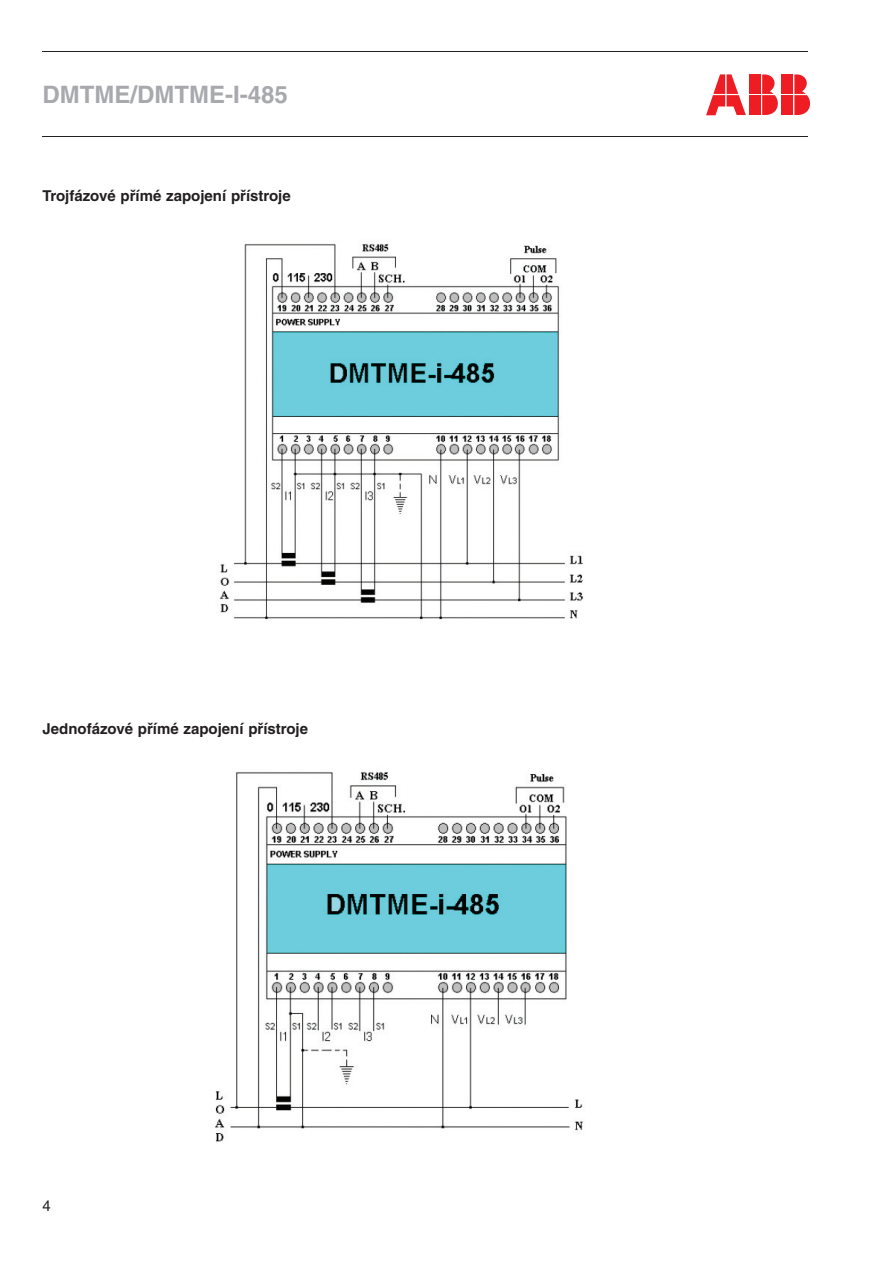
<style>
.page{position:relative;width:893px;height:1263px;background:#fff}
.page>*{position:absolute;margin:0;border:0;box-sizing:border-box;transform-origin:0 0}
.t1{font:700 24px "Helvetica CE";color:#a8a9ad}
.t2{font:700 15px "Helvetica CE";color:#231f20}
.t3{font:15px "Helvetica CE";color:#231f20}
</style>
<div class="page">
<svg style="left:706px;top:74px;width:40px;height:41px"></svg>
<div style="left:749px;top:95px;width:12px;height:20px;background:#ee1d23"></div>
<svg style="left:762px;top:74px;width:16px;height:41px"></svg>
<div style="left:749px;top:74px;width:12px;height:20px;background:#ee1d23"></div>
<div style="left:782px;top:95px;width:11px;height:20px;background:#ee1d23"></div>
<svg style="left:794px;top:74px;width:16px;height:41px"></svg>
<div style="left:782px;top:74px;width:11px;height:20px;background:#ee1d23"></div>
<img style="left:219px;top:243px;width:365px;height:377px">
<img style="left:214px;top:772px;width:369px;height:370px">
<hr style="left:43px;top:136px;width:765px;height:1px;background:#231f20">
<hr style="left:43px;top:51px;width:765px;height:1px;background:#231f20">
<h1 class="t1" style="left:43px;top:81px;width:247px">DMTME/DMTME-I-485</h1>
<p class="t2" style="left:43px;top:187px;width:250px">Trojfázové přímé zapojení přístroje</p>
<p class="t2" style="left:43px;top:720px;width:267px">Jednofázové přímé zapojení přístroje</p>
<p class="t3" style="left:43px;top:1197px;width:10px">4</p>
</div>
